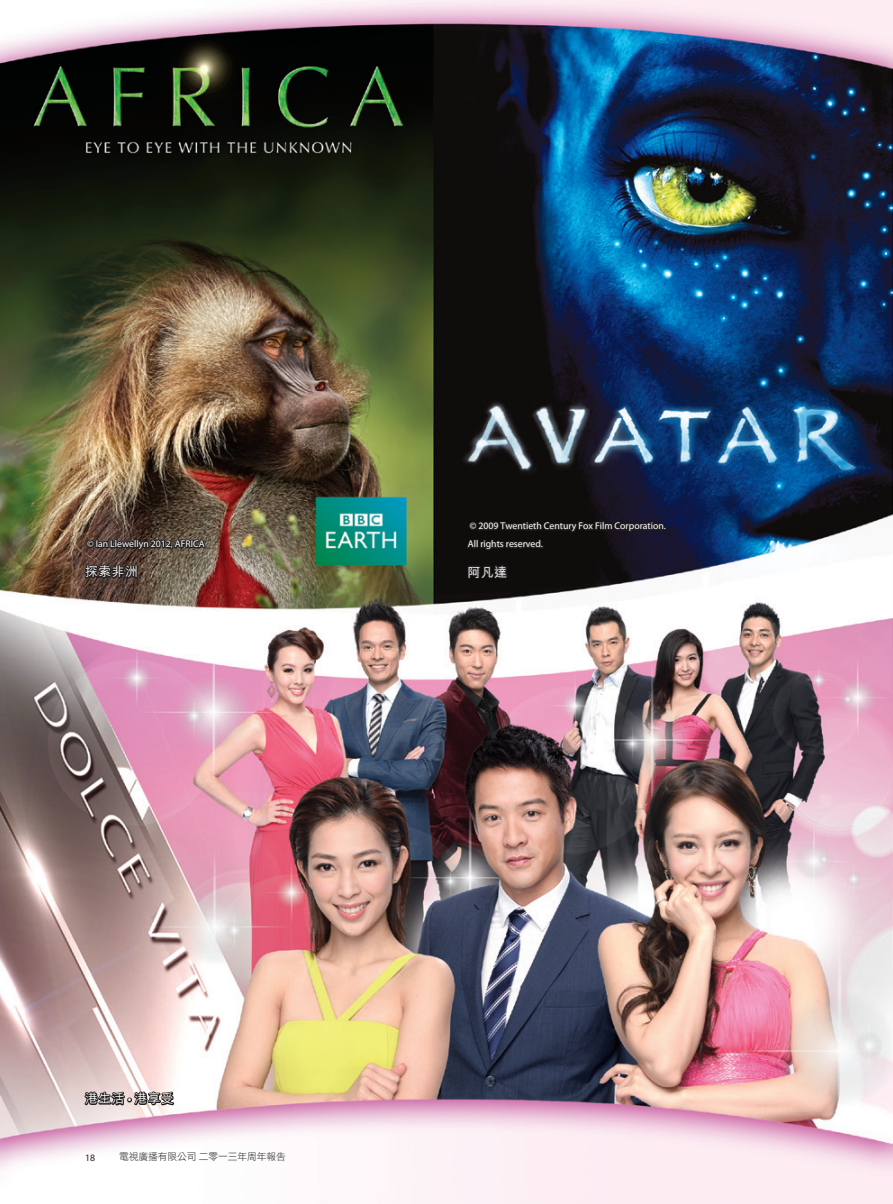
<style>
.page{position:relative;width:893px;height:1204px;background:#fff}
.page>*{position:absolute;margin:0;border:0;box-sizing:border-box;transform-origin:0 0}
.t1{font:500 12.75px "M Hei HK";letter-spacing:.05em;color:#fff}
.t2{font:9.75px/18px "Myriad Pro";color:#fff}
.t3{font:9.75px "DF Hei Std W3";letter-spacing:-.005em;color:#231f20}
.t4{font:9.75px "Myriad Pro";color:#231f20}
.s1{font-family:"Myriad Pro";font-weight:400}
</style>
<div class="page">
<img style="left:0;top:0;width:893px;height:1203px">
<svg style="left:81px;top:1089px;width:96px;height:18px;background:#8c8281"></svg>
<svg style="left:73px;top:521px;width:135px;height:59px;background:#57473c"></svg>
<svg style="left:465px;top:503px;width:202px;height:77px;background:#151117"></svg>
<p class="t2" style="left:87px;top:535px;width:119px">© Ian Llewellyn 2012, AFRICA</p>
<h1 class="t1" style="left:85px;top:562px;width:54px">探索非洲</h1>
<p class="t2" style="left:468px;top:517px;width:200px">© 2009 Twentieth Century Fox Film Corporation.<br>All rights reserved.</p>
<h1 class="t1" style="left:468px;top:562px;width:41px">阿凡達</h1>
<h1 class="t1" style="left:85px;top:1089px;width:91px">港生活 <span class="s1">•</span> 港享受</h1>
<p class="t4" style="left:85px;top:1151px;width:11px">18</p>
<p class="t3" style="left:119px;top:1151px;width:168px">電視廣播有限公司二零一三年周年報告</p>
</div>
